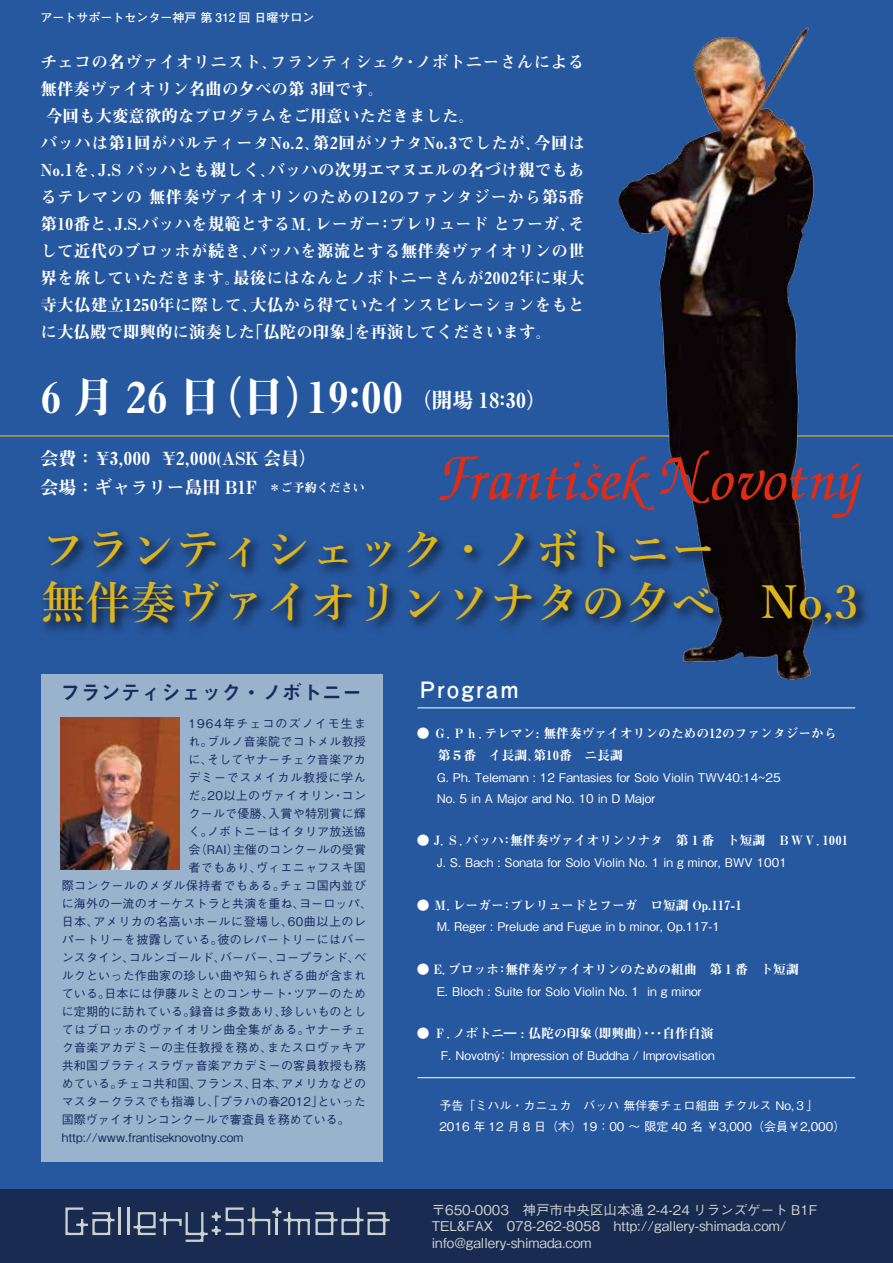
<style>
.page{position:relative;width:893px;height:1263px;background:#2658a0}
.page>*{position:absolute;margin:0;border:0;box-sizing:border-box;transform-origin:0 0}
.t1{font:600 45px/53.2px "Yu Min";color:#deb41b}
.t2{font:42.6px "Midashi Min Pr 6 N MA31";color:#fff}
.t3{font:700 22.5px "Futo Go B101 Pr 6 N";letter-spacing:.1em;color:#fff}
.t4{font:21px "Midashi Min Pr 6 N MA31";color:#fff}
.t5{font:20.1px "Midashi Go Pr 6 N MB31";color:#1a2a5d}
.t6{font:18px/29px "Midashi Min Pr 6 N MA31";color:#fff}
.t7{font:16.5px "Midashi Min Pr 6 N MA31";letter-spacing:.015em;color:#fff}
.t8{font:16.5px "Midashi Min Pr 6 N MA31";letter-spacing:.035em;color:#fff}
.t9{font:500 13.5px/16.5px "Gothic BBB Pr 6 N";color:#c8d2ce}
.t10{font:12.75px/22.4px "Midashi Min Pr 6 N MA31";color:#fff}
.t11{font:500 12px "Gothic BBB Pr 6 N";letter-spacing:.015em;color:#1a2a5d}
.t12{font:500 12px/21px "Gothic BBB Pr 6 N";color:#fff}
.t13{font:500 12px "Gothic BBB Pr 6 N";letter-spacing:.035em;color:#1a2a5d}
.t14{font:500 12px "Gothic BBB Pr 6 N";letter-spacing:.045em;color:#1a2a5d}
.t15{font:700 12px "Futo Go B101 Pr 6 N";color:#fff}
.t16{font:500 12px "Gothic BBB Pr 6 N";letter-spacing:.09em;color:#1a2a5d}
.t17{font:500 12px "Gothic BBB Pr 6 N";letter-spacing:.06em;color:#1a2a5d}
.s1{font-size:12px}
</style>
<div class="page">
<div style="left:0;top:1189px;width:893px;height:74px;background:#1a2b51"></div>
<hr style="left:0;top:435px;width:893px;height:1px;background:#dfbc21">
<hr style="left:118px;top:1207px;width:3px;height:28px;background:#c8d2ce">
<hr style="left:127px;top:1207px;width:3px;height:28px;background:#c8d2ce">
<svg style="left:65px;top:1207px;width:49px;height:28px"></svg>
<svg style="left:134px;top:1207px;width:256px;height:35px"></svg>
<img style="left:578px;top:27px;width:281px;height:653px">
<svg style="left:439px;top:450px;width:422px;height:68px"></svg>
<img style="left:44px;top:518px;width:823px;height:137px">
<div style="left:41px;top:674px;width:342px;height:487px;background:#99b3cd"></div>
<img style="left:60px;top:718px;width:120px;height:151px">
<hr style="left:417px;top:707px;width:438px;height:1px;background:#fff">
<hr style="left:417px;top:1077px;width:438px;height:1px;background:#fff">
<p class="t15" style="left:41px;top:8px;width:276px">アートサポートセンター神戸 第 312 回 日曜サロン</p>
<h3 class="t7" style="left:41px;top:49px;width:545px">チェコの名ヴァイオリニスト、フランティシェク・ノボトニーさんによる</h3>
<h3 class="t7" style="left:41px;top:76px;width:345px">無伴奏ヴァイオリン名曲の夕べの第 3回です。</h3>
<h3 class="t7" style="left:46px;top:103px;width:430px">今回も大変意欲的なプログラムをご用意いただきました。</h3>
<h3 class="t7" style="left:41px;top:130px;width:545px">バッハは第1回がパルティータNo.2、第2回がソナタNo.3でしたが、今回は</h3>
<h3 class="t7" style="left:41px;top:157px;width:545px">No.1を、J.S バッハとも親しく、バッハの次男エマヌエルの名づけ親でもあ</h3>
<h3 class="t8" style="left:41px;top:184px;width:545px">るテレマンの 無伴奏ヴァイオリンのための12のファンタジーから第5番</h3>
<h3 class="t7" style="left:41px;top:211px;width:545px">第10番と、J.S.バッハを規範とするＭ．レーガー：プレリュード とフーガ、そ</h3>
<h3 class="t7" style="left:41px;top:238px;width:546px">して近代のブロッホが続き、バッハを源流とする無伴奏ヴァイオリンの世</h3>
<h3 class="t7" style="left:41px;top:265px;width:546px">界を旅していただきます。最後にはなんとノボトニーさんが2002年に東大</h3>
<h3 class="t7" style="left:41px;top:292px;width:546px">寺大仏建立1250年に際して、大仏から得ていたインスピレーションをもと</h3>
<h3 class="t7" style="left:41px;top:319px;width:513px">に大仏殿で即興的に演奏した「仏陀の印象」を再演してくださいます。</h3>
<h2 class="t2" style="left:41px;top:364px;width:364px">6 月 26 日（日）19:00</h2>
<h3 class="t6" style="left:41px;top:444px;width:326px">会費： ¥3,000 ¥2,000(ASK 会員）<br>会場：ギャラリー島田 B1F<span class="s1">　＊ご予約ください</span></h3>
<h3 class="t4" style="left:410px;top:384px;width:139px">（開場 18:30）</h3>
<h1 class="t1" style="left:41px;top:524px;width:818px">フランティシェック・ノボトニー　<br>無伴奏ヴァイオリンソナタの夕べ　No,3</h1>
<h3 class="t5" style="left:61px;top:677px;width:303px">フランティシェック・ノボトニー</h3>
<h3 class="t3" style="left:420px;top:671px;width:100px">Program</h3>
<p class="t16" style="left:189px;top:714px;width:179px">1964年チェコのズノイモ生ま</p>
<p class="t11" style="left:189px;top:732px;width:179px">れ。ブルノ音楽院でコトメル教授</p>
<p class="t11" style="left:189px;top:750px;width:179px">に、そしてヤナーチェク音楽アカ</p>
<p class="t17" style="left:189px;top:768px;width:179px">デミーでスメイカル教授に学ん</p>
<p class="t13" style="left:189px;top:786px;width:179px">だ。20以上のヴァイオリン・コン</p>
<p class="t11" style="left:189px;top:804px;width:179px">クールで優勝、入賞や特別賞に輝</p>
<p class="t11" style="left:189px;top:822px;width:179px">く。ノボトニーはイタリア放送協</p>
<p class="t11" style="left:189px;top:840px;width:179px">会（RAI）主催のコンクールの受賞</p>
<p class="t11" style="left:189px;top:858px;width:179px">者でもあり、ヴィエニャフスキ国</p>
<p class="t13" style="left:62px;top:876px;width:306px">際コンクールのメダル保持者でもある。チェコ国内並び</p>
<p class="t11" style="left:62px;top:894px;width:312px">に海外の一流のオーケストラと共演を重ね、ヨーロッパ、</p>
<p class="t14" style="left:62px;top:912px;width:306px">日本、アメリカの名高いホールに登場し、60曲以上のレ</p>
<p class="t13" style="left:62px;top:930px;width:306px">パートリーを披露している。彼のレパートリーにはバー</p>
<p class="t11" style="left:62px;top:948px;width:306px">ンスタイン、コルンゴールド、バーバー、コープランド、ベ</p>
<p class="t11" style="left:62px;top:966px;width:306px">ルクといった作曲家の珍しい曲や知られざる曲が含まれ</p>
<p class="t11" style="left:62px;top:984px;width:306px">ている。日本には伊藤ルミとのコンサート・ツアーのため</p>
<p class="t11" style="left:62px;top:1002px;width:306px">に定期的に訪れている。録音は多数あり、珍しいものとし</p>
<p class="t13" style="left:62px;top:1020px;width:306px">てはブロッホのヴァイオリン曲全集がある。ヤナーチェ</p>
<p class="t13" style="left:62px;top:1038px;width:306px">ク音楽アカデミーの主任教授を務め、またスロヴァキア</p>
<p class="t11" style="left:62px;top:1056px;width:306px">共和国ブラティスラヴァ音楽アカデミーの客員教授も務</p>
<p class="t11" style="left:62px;top:1074px;width:306px">めている。チェコ共和国、フランス、日本、アメリカなどの</p>
<p class="t11" style="left:62px;top:1092px;width:306px">マスタークラスでも指導し、「プラハの春2012」といった</p>
<p class="t11" style="left:62px;top:1110px;width:289px">国際ヴァイオリンコンクールで審査員を務めている。</p>
<p class="t11" style="left:62px;top:1128px;width:183px">http://www.frantiseknovotny.com</p>
<p class="t10" style="left:438px;top:722px;width:400px;text-indent:-21px">● Ｇ．Ｐｈ．テレマン: 無伴奏ヴァイオリンのための12のファンタジーから第５番　イ長調、第10番　ニ長調</p>
<p class="t12" style="left:437px;top:766px;width:346px">G. Ph. Telemann : 12 Fantasies for Solo Violin TWV40:14~25<br>No. 5 in A Major and No. 10 in D Major</p>
<p class="t10" style="left:417px;top:829px;width:433px">● J．Ｓ．バッハ：無伴奏ヴァイオリンソナタ　第１番　ト短調　ＢＷＶ．1001</p>
<p class="t12" style="left:437px;top:851px;width:352px">J. S. Bach : Sonata for Solo Violin No. 1 in g minor, BWV 1001</p>
<p class="t10" style="left:417px;top:893px;width:327px">● Ｍ．レーガー：プレリュードとフーガ　ロ短調 Op.117-1</p>
<p class="t12" style="left:437px;top:916px;width:285px">M. Reger : Prelude and Fugue in b minor, Op.117-1</p>
<p class="t10" style="left:417px;top:958px;width:384px">● E．ブロッホ：無伴奏ヴァイオリンのための組曲　第１番　ト短調</p>
<p class="t12" style="left:437px;top:980px;width:266px">E. Bloch : Suite for Solo Violin No. 1 in g minor</p>
<p class="t10" style="left:417px;top:1022px;width:298px">● Ｆ．ノボトニ― : 仏陀の印象（即興曲）・・・自作自演</p>
<p class="t12" style="left:441px;top:1044px;width:276px">F. Novotný： Impression of Buddha / Improvisation</p>
<p class="t12" style="left:439px;top:1094px;width:407px">予告「ミハル・カニュカ　バッハ 無伴奏チェロ組曲 チクルス No,３」<br>2016 年 12 月 8 日（木）19：00 ～ 限定 40 名 ￥3,000（会員￥2,000）</p>
<p class="t9" style="left:432px;top:1201px;width:387px">〒650-0003　神戸市中央区山本通 2-4-24 リランズゲート B1F<br>TEL&amp;FAX　078-262-8058　http://gallery-shimada.com/ info@gallery-shimada.com</p>
</div>
